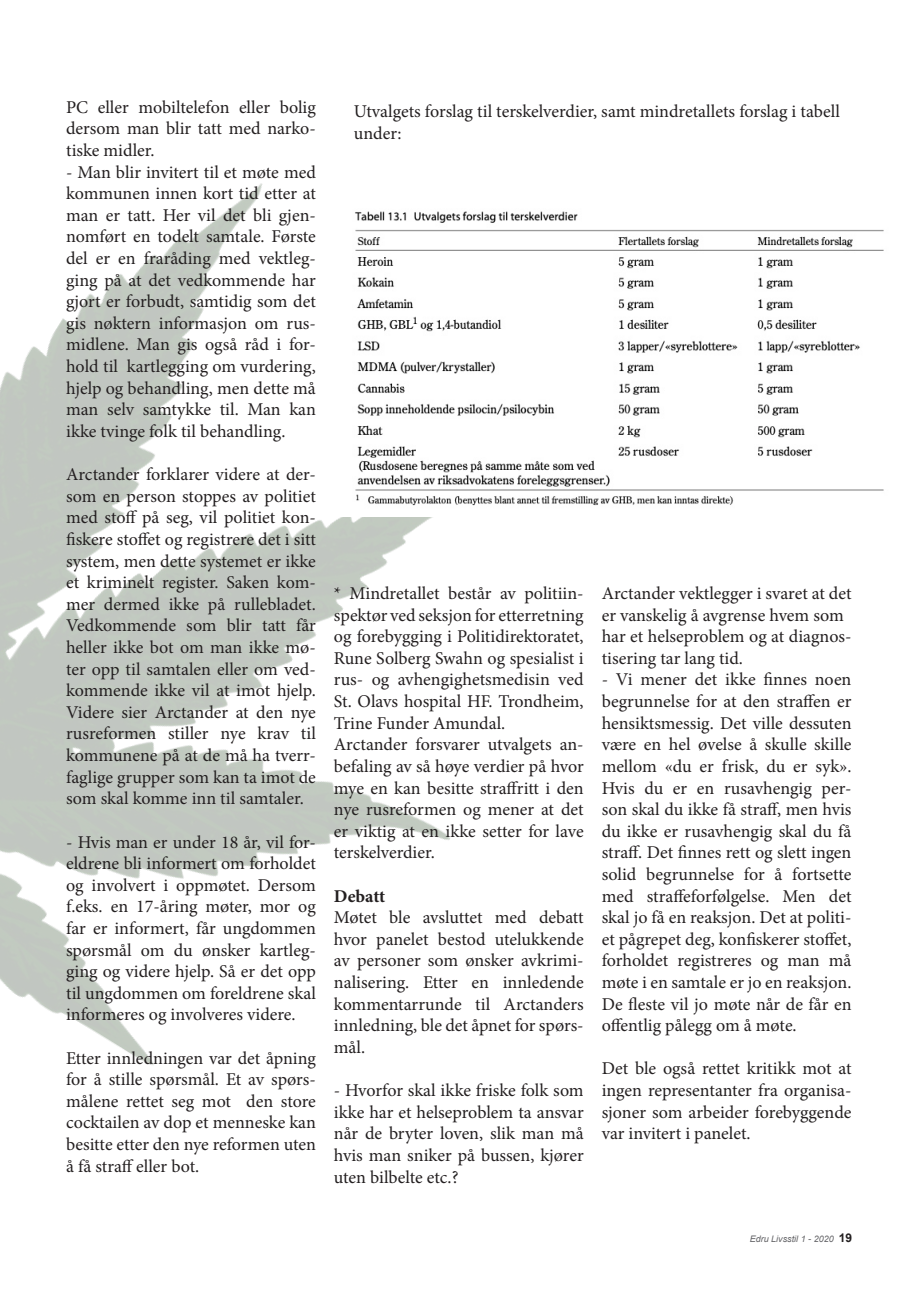
<style>
.page{position:relative;width:919px;height:1289px;background:#fff}
.page>*{position:absolute;margin:0;border:0;box-sizing:border-box;transform-origin:0 0}
.t1{font:18px/21.6px "Minion Pro";color:#231f20;text-align:justify}
.t2{font:700 18px "Minion Pro";letter-spacing:-.005em;color:#231f20}
.t3{font:italic 9px "Arial";color:#636366}
.s1{font-weight:700;font-style:normal;font-size:12px;color:#231f20}
</style>
<div class="page">
<img style="left:0;top:183px;width:450px;height:882px">
<img style="left:334px;top:202px;width:550px;height:314px">
<p class="t1" style="left:66px;top:96px;width:251px">PC eller mobiltelefon eller bolig dersom man blir tatt med narko&shy;tiske midler.</p>
<p class="t1" style="left:66px;top:161px;width:251px">- Man blir invitert til et møte med kommunen innen kort tid etter at man er tatt. Her vil det bli gjen&shy;nomført en todelt samtale. Første del er en fraråding med vektleg&shy;ging på at det vedkommende har gjort er forbudt, samtidig som det gis nøktern informasjon om rus&shy;midlene. Man gis også råd i for&shy;hold til kartlegging om vurdering, hjelp og behandling, men dette må man selv samtykke til. Man kan ikke tvinge folk til behandling.</p>
<p class="t1" style="left:66px;top:463px;width:251px">Arctander forklarer videre at der&shy;som en person stoppes av politiet med stoff på seg, vil politiet kon&shy;fiskere stoffet og registrere det i sitt system, men dette systemet er ikke et kriminelt register. Saken kom&shy;mer dermed ikke på rullebladet.<br>Vedkommende som blir tatt får heller ikke bot om man ikke mø&shy;ter opp til samtalen eller om ved&shy;kommende ikke vil at imot hjelp.<br>Videre sier Arctander at den nye rusreformen stiller nye krav til kommunene på at de må ha tverr&shy;faglige grupper som kan ta imot de som skal komme inn til samtaler.</p>
<p class="t1" style="left:66px;top:831px;width:251px">- Hvis man er under 18 år, vil for&shy;eldrene bli informert om forholdet og involvert i oppmøtet. Dersom f.eks. en 17-åring møter, mor og far er informert, får ungdommen spørsmål om du ønsker kartleg&shy;ging og videre hjelp. Så er det opp til ungdommen om foreldrene skal informeres og involveres videre.</p>
<p class="t1" style="left:66px;top:1047px;width:251px">Etter innledningen var det åpning for å stille spørsmål. Et av spørs&shy;målene rettet seg mot den store cocktailen av dop et menneske kan besitte etter den nye reformen uten å få straff eller bot.</p>
<p class="t1" style="left:354px;top:101px;width:487px">Utvalgets forslag til terskelverdier, samt mindretallets forslag i tabell</p>
<p class="t1" style="left:354px;top:122px;width:49px">under:</p>
<p class="t1" style="left:334px;top:582px;width:251px">* Mindretallet består av politiin&shy;spektør ved seksjon for etterretning og forebygging i Politidirektoratet, Rune Solberg Swahn og spesialist i rus- og avhengighetsmedisin ved St. Olavs hospital HF. Trondheim, Trine Funder Amundal.</p>
<p class="t1" style="left:334px;top:733px;width:251px">Arctander forsvarer utvalgets an&shy;befaling av så høye verdier på hvor mye en kan besitte straffritt i den nye rusreformen og mener at det er viktig at en ikke setter for lave terskelverdier.</p>
<p class="t2" style="left:334px;top:883px;width:53px">Debatt</p>
<p class="t1" style="left:334px;top:906px;width:251px">Møtet ble avsluttet med debatt hvor panelet bestod utelukkende av personer som ønsker avkrimi&shy;nalisering. Etter en innledende kommentarrunde til Arctanders innledning, ble det åpnet for spørs&shy;mål.</p>
<p class="t1" style="left:334px;top:1079px;width:251px">- Hvorfor skal ikke friske folk som ikke har et helseproblem ta ansvar når de bryter loven, slik man må hvis man sniker på bussen, kjører uten bilbelte etc.?</p>
<p class="t1" style="left:601px;top:582px;width:251px">Arctander vektlegger i svaret at det er vanskelig å avgrense hvem som</p>
<p class="t1" style="left:601px;top:625px;width:251px">har et helseproblem og at diagnos&shy;tisering tar lang tid.</p>
<p class="t1" style="left:601px;top:669px;width:251px">- Vi mener det ikke finnes noen begrunnelse for at den straffen er hensiktsmessig. Det ville dessuten være en hel øvelse å skulle skille mellom «du er frisk, du er syk».<br>Hvis du er en rusavhengig per&shy;son skal du ikke få straff, men hvis du ikke er rusavhengig skal du få straff. Det finnes rett og slett ingen solid begrunnelse for å fortsette med straffeforfølgelse. Men det skal jo få en reaksjon. Det at politi&shy;et pågrepet deg, konfiskerer stoffet, forholdet registreres og man må møte i en samtale er jo en reaksjon.<br>De fleste vil jo møte når de får en offentlig pålegg om å møte.</p>
<p class="t1" style="left:601px;top:1057px;width:251px">Det ble også rettet kritikk mot at ingen representanter fra organisa&shy;sjoner som arbeider forebyggende var invitert i panelet.</p>
<p class="t3" style="left:749px;top:1232px;width:104px">Edru Livsstil 1 - 2020 <span class="s1">19</span></p>
</div>
